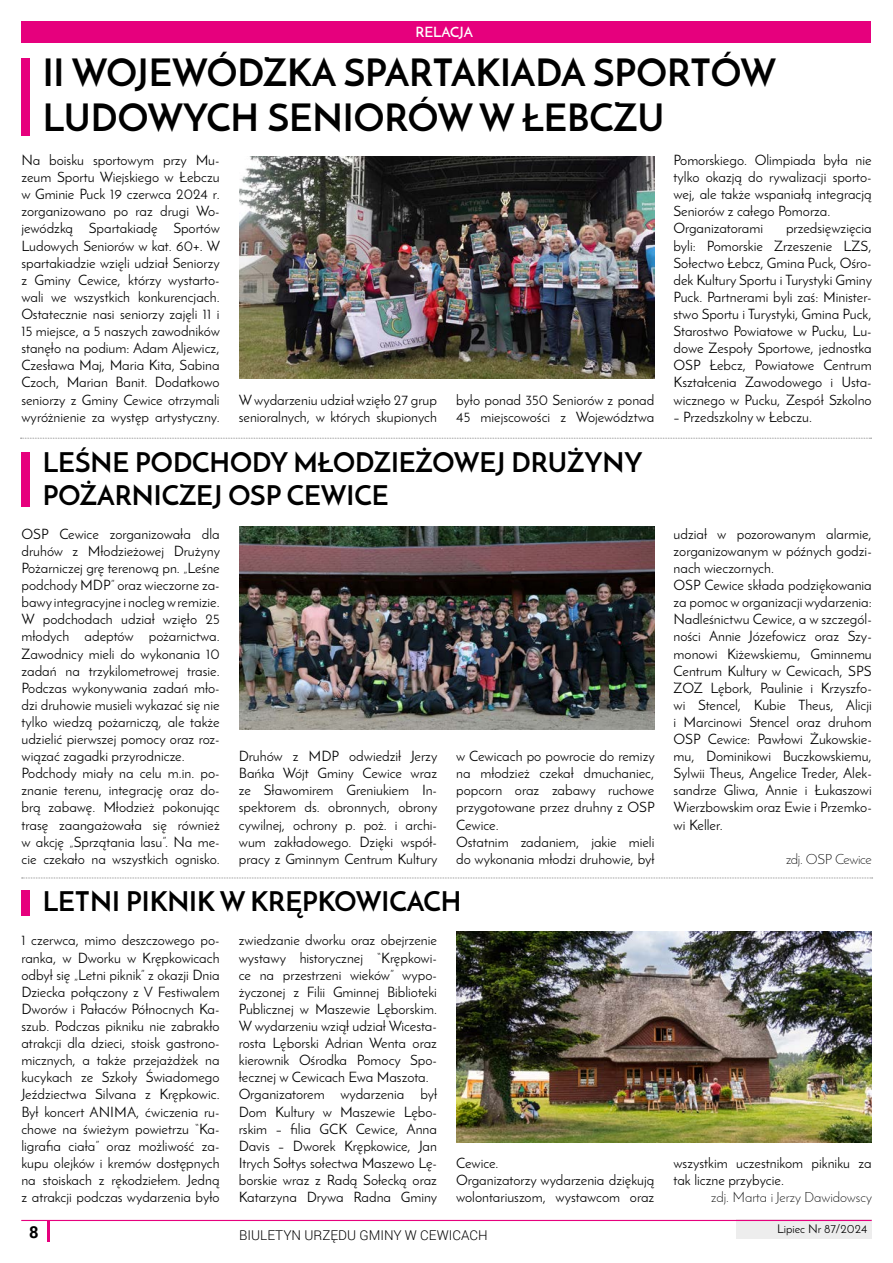
<style>
.page{position:relative;width:893px;height:1263px;background:#fff}
.page>*{position:absolute;margin:0;border:0;box-sizing:border-box;transform-origin:0 0}
.t1{font:700 37.5px/45px "Josefin Sans";color:#000}
.t2{font:700 27px/32.4px "Josefin Sans";color:#000}
.t3{font:700 16.5px "Roboto";color:#000}
.t4{font:14.25px/17.1px "Josefin Sans";color:#000}
.t5{font:300 14.25px "Josefin Sans";letter-spacing:-.01em;color:#000}
.t6{font:600 14.25px "Josefin Sans";color:#fff}
.t7{font:300 13.5px "Roboto";color:#000}
.t8{font:12px "Josefin Sans";color:#000}
</style>
<div class="page">
<div style="left:736px;top:1220px;width:136px;height:19px;background:#ededed"></div>
<hr style="left:21px;top:1220px;width:851px;height:1px;background:#e6007d">
<hr style="left:47px;top:1220px;width:3px;height:22px;background:#e6007d">
<div style="left:21px;top:58px;width:9px;height:77px;background:#e6007d"></div>
<img style="left:239px;top:156px;width:415px;height:222px">
<img style="left:239px;top:526px;width:415px;height:203px">
<img style="left:456px;top:932px;width:415px;height:211px">
<svg style="left:21px;top:438px;width:850px;height:1px"></svg>
<svg style="left:22px;top:878px;width:851px;height:1px"></svg>
<div style="left:21px;top:21px;width:850px;height:22px;background:#e6007d"></div>
<div style="left:22px;top:452px;width:8px;height:54px;background:#e6007d"></div>
<div style="left:22px;top:891px;width:8px;height:25px;background:#e6007d"></div>
<p class="t6" style="left:415px;top:23px;width:59px">RELACJA</p>
<h1 class="t1" style="left:43px;top:50px;width:735px">II WOJEWÓDZKA SPARTAKIADA SPORTÓW<br>LUDOWYCH SENIORÓW W ŁEBCZU</h1>
<p class="t4" style="left:21px;top:151px;width:200px;text-align:justify">Na boisku sportowym przy Mu&shy;zeum Sportu Wiejskiego w Łebczu w Gminie Puck 19 czerwca 2024 r. zorganizowano po raz drugi Wo&shy;jewódzką Spartakiadę Sportów Ludowych Seniorów w kat. 60+. W spartakiadzie wzięli udział Seniorzy z Gminy Cewice, którzy wystarto&shy;wali we wszystkich konkurencjach.<br>Ostatecznie nasi seniorzy zajęli 11 i 15 miejsce, a 5 naszych zawodników stanęło na podium: Adam Aljewicz, Czesława Maj, Maria Kita, Sabina Czoch, Marian Banit. Dodatkowo seniorzy z Gminy Cewice otrzymali wyróżnienie za występ artystyczny.</p>
<p class="t4" style="left:673px;top:151px;width:200px">Pomorskiego. Olimpiada była nie tylko okazją do rywalizacji sporto&shy;wej, ale także wspaniałą integracją<br>Seniorów z całego Pomorza.<br>Organizatorami</p>
<p class="t4" style="left:673px;top:220px;width:200px;text-align:justify;text-indent:113px">przedsięwzięcia byli: Pomorskie Zrzeszenie LZS, Sołectwo Łebcz, Gmina Puck, Ośro&shy;dek Kultury Sportu i Turystyki Gminy Puck. Partnerami byli zaś: Minister&shy;stwo Sportu i Turystyki, Gmina Puck, Starostwo Powiatowe w Pucku, Lu&shy;dowe Zespoły Sportowe, jednostka OSP Łebcz, Powiatowe Centrum Kształcenia Zawodowego i Usta&shy;wicznego w Pucku, Zespół Szkolno</p>
<p class="t4" style="left:673px;top:408px;width:140px">– Przedszkolny w Łebczu.</p>
<p class="t4" style="left:239px;top:391px;width:200px">W wydarzeniu udział wzięło 27 grup senioralnych, w których skupionych</p>
<p class="t4" style="left:456px;top:391px;width:200px">było ponad 350 Seniorów z ponad<br>45 miejscowości z Województwa</p>
<h2 class="t2" style="left:43px;top:446px;width:601px">LEŚNE PODCHODY MŁODZIEŻOWEJ DRUŻYNY<br>POŻARNICZEJ OSP CEWICE</h2>
<p class="t4" style="left:22px;top:525px;width:200px">OSP Cewice zorganizowała dla druhów z Młodzieżowej Drużyny Pożarniczej grę terenową pn. „Leśne podchody MDP” oraz wieczorne za&shy;bawy integracyjne i nocleg w remizie.<br>W podchodach udział wzięło 25 młodych adeptów pożarnictwa.<br>Zawodnicy mieli do wykonania 10 zadań na trzykilometrowej trasie.<br>Podczas wykonywania zadań mło&shy;dzi druhowie musieli wykazać się nie tylko wiedzą pożarniczą, ale także udzielić pierwszej pomocy oraz roz&shy;wiązać zagadki przyrodnicze.<br>Podchody miały na celu m.in. po&shy;znanie terenu, integrację oraz do&shy;brą zabawę. Młodzież pokonując trasę zaangażowała się również w akcję „Sprzątania lasu”. Na me&shy;cie czekało na wszystkich ognisko.</p>
<p class="t4" style="left:239px;top:747px;width:200px;text-align:justify">Druhów z MDP odwiedził Jerzy Bańka Wójt Gminy Cewice wraz ze Sławomirem Greniukiem In&shy;spektorem ds. obronnych, obrony cywilnej, ochrony p. poż. i archi&shy;wum zakładowego. Dzięki współ&shy;pracy z Gminnym Centrum Kultury</p>
<p class="t4" style="left:456px;top:747px;width:200px">w Cewicach po powrocie do remizy na młodzież czekał dmuchaniec, popcorn oraz zabawy ruchowe przygotowane przez druhny z OSP<br>Cewice.<br>Ostatnim zadaniem, jakie mieli do wykonania młodzi druhowie, był</p>
<p class="t4" style="left:674px;top:525px;width:200px">udział w pozorowanym alarmie, zorganizowanym w późnych godzi&shy;nach wieczornych.<br>OSP Cewice składa podziękowania za pomoc w organizacji wydarzenia:<br>Nadleśnictwu Cewice, a w szczegól&shy;ności Annie Józefowicz oraz Szy&shy;monowi Kiżewskiemu, Gminnemu<br>Centrum Kultury w Cewicach, SPS<br>ZOZ Lębork, Paulinie i Krzyszfo&shy;wi Stencel, Kubie Theus, Alicji i Marcinowi Stencel oraz druhom<br>OSP Cewice: Pawłowi Żukowskie&shy;mu, Dominikowi Buczkowskiemu,<br>Sylwii Theus, Angelice Treder, Alek&shy;sandrze Gliwa, Annie i Łukaszowi<br>Wierzbowskim oraz Ewie i Przemko&shy;wi Keller.</p>
<p class="t5" style="left:786px;top:850px;width:87px">zdj. OSP Cewice</p>
<h2 class="t2" style="left:43px;top:885px;width:420px">LETNI PIKNIK W KRĘPKOWICACH</h2>
<p class="t4" style="left:21px;top:932px;width:200px;text-align:justify">1 czerwca, mimo deszczowego po&shy;ranka, w Dworku w Krępkowicach odbył się „Letni piknik” z okazji Dnia Dziecka połączony z V Festiwalem Dworów i Pałaców Północnych Ka&shy;szub. Podczas pikniku nie zabrakło atrakcji dla dzieci, stoisk gastrono&shy;micznych, a także przejażdżek na kucykach ze Szkoły Świadomego Jeździectwa Silvana z Krępkowic.<br>Był koncert ANIMA, ćwiczenia ru&shy;chowe na świeżym powietrzu “Ka&shy;ligrafia ciała” oraz możliwość za&shy;kupu olejków i kremów dostępnych na stoiskach z rękodziełem. Jedną z atrakcji podczas wydarzenia było</p>
<p class="t4" style="left:239px;top:932px;width:200px">zwiedzanie dworku oraz obejrzenie wystawy historycznej “Krępkowi&shy;ce na przestrzeni wieków” wypo&shy;życzonej z Filii Gminnej Biblioteki<br>Publicznej w Maszewie Lęborskim.<br>W wydarzeniu wziął udział Wicesta&shy;rosta Lęborski Adrian Wenta oraz kierownik Ośrodka Pomocy Spo&shy;łecznej w Cewicach Ewa Maszota.<br>Organizatorem wydarzenia był<br>Dom Kultury w Maszewie Lębo&shy;rskim – filia GCK Cewice, Anna<br>Davis – Dworek Krępkowice, Jan<br>Itrych Sołtys sołectwa Maszewo Lę&shy;borskie wraz z Radą Sołecką oraz<br>Katarzyna Drywa Radna Gminy</p>
<p class="t4" style="left:456px;top:1154px;width:200px">Cewice.<br>Organizatorzy wydarzenia dziękują wolontariuszom, wystawcom oraz</p>
<p class="t4" style="left:673px;top:1154px;width:200px">wszystkim uczestnikom pikniku za tak liczne przybycie.</p>
<p class="t5" style="left:711px;top:1188px;width:162px">zdj. Marta i Jerzy Dawidowscy</p>
<p class="t3" style="left:29px;top:1220px;width:11px">8</p>
<p class="t7" style="left:239px;top:1226px;width:250px">BIULETYN URZĘDU GMINY W CEWICACH</p>
<p class="t8" style="left:777px;top:1222px;width:92px">Lipiec Nr 87/2024</p>
</div>
